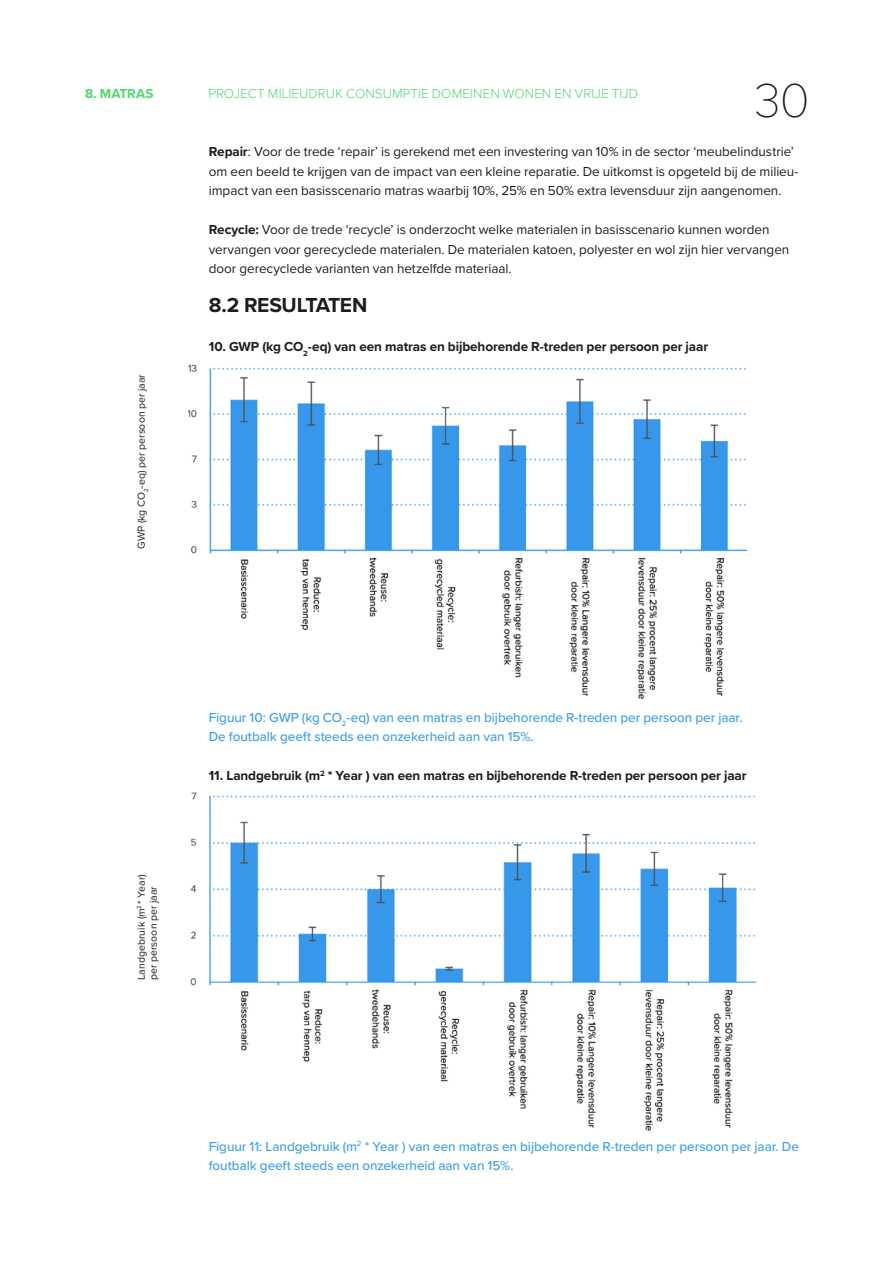
<style>
.page{position:relative;width:893px;height:1263px;background:#fff}
.page>*{position:absolute;margin:0;border:0;box-sizing:border-box;transform-origin:0 0}
.t1{font:100 49.5px "Proxima Nova T";color:#1d1d1b}
.Onderkop{font:700 21px "Proxima Nova";letter-spacing:-.03em;color:#1d1d1b}
.Broodtekst{font:13.5px/19.5px "Proxima Nova";letter-spacing:-.005em;color:#1d1d1b}
.Titel_grafiek{font:700 13.5px "Proxima Nova";letter-spacing:-.005em;color:#1d1d1b}
.Noot{font:500 13.5px/19.5px "Proxima Nova";letter-spacing:-.005em;color:#3fa1ed}
.Onderkop-2{font:500 13.5px/19.5px "Proxima Nova";letter-spacing:-.005em;color:#3fa1ed}
.t2{font:300 13.5px "Proxima Nova";letter-spacing:.005em;color:#51d870}
.t3{font:700 13.5px "Proxima Nova";color:#51d870}
.Broodtekst-2{font:10.5px/12px "Proxima Nova";letter-spacing:.005em;color:#1d1d1b}
.s1{font-weight:700}
</style>
<div class="page">
<img style="left:187px;top:364px;width:560px;height:334px">
<img style="left:190px;top:792px;width:565px;height:338px">
<p class="t3" style="left:85px;top:83px;width:36px">8. Matras</p>
<p class="t2" style="left:208px;top:83px;width:431px">PROJECT MILIEUDRUK CONSUMPTIE DOMEINEN WONEN EN VRIJE TIJD</p>
<h1 class="t1" style="left:754px;top:64px;width:57px">30</h1>
<p class="Broodtekst-2" style="left:135px;top:549px;width:176px;rotate:-90deg">GWP (kg CO<sub>2</sub>-eq) per persoon per jaar</p>
<p class="Broodtekst" style="left:209px;top:141px;width:591px"><span class="s1">Repair</span>: Voor de trede ‘repair’ is gerekend met een investering van 10% in de sector ‘meubelindustrie’ om een beeld te krijgen van de impact van een kleine reparatie. De uitkomst is opgeteld bij de milieu&shy;impact van een basisscenario matras waarbij 10%, 25% en 50% extra levensduur zijn aangenomen.</p>
<p class="Broodtekst" style="left:209px;top:219px;width:582px"><span class="s1">Recycle:</span> Voor de trede ‘recycle’ is onderzocht welke materialen in basisscenario kunnen worden vervangen voor gerecyclede materialen. De materialen katoen, polyester en wol zijn hier vervangen door gerecyclede varianten van hetzelfde materiaal.</p>
<p class="Onderkop" style="left:209px;top:289px;width:160px">8.2 RESULTATEN</p>
<p class="Titel_grafiek" style="left:209px;top:336px;width:501px">10. GWP (kg CO<sub>2</sub>-eq) van een matras en bijbehorende R-treden per persoon per jaar</p>
<p class="Broodtekst-2" style="left:135px;top:980px;width:108px;rotate:-90deg">Landgebruik (m<sup>2</sup> * Year) per persoon per jaar</p>
<p class="Onderkop-2" style="left:209px;top:707px;width:535px">Figuur 10: GWP (kg CO<sub>2</sub>-eq) van een matras en bijbehorende R-treden per persoon per jaar.<br>De foutbalk geeft steeds een onzekerheid aan van 15%.</p>
<p class="Titel_grafiek" style="left:209px;top:765px;width:539px">11. Landgebruik (m<sup>2</sup> * Year ) van een matras en bijbehorende R-treden per persoon per jaar</p>
<p class="Noot" style="left:209px;top:1136px;width:592px">Figuur 11: Landgebruik (m<sup>2</sup> * Year ) van een matras en bijbehorende R-treden per persoon per jaar. De foutbalk geeft steeds een onzekerheid aan van 15%.</p>
</div>
